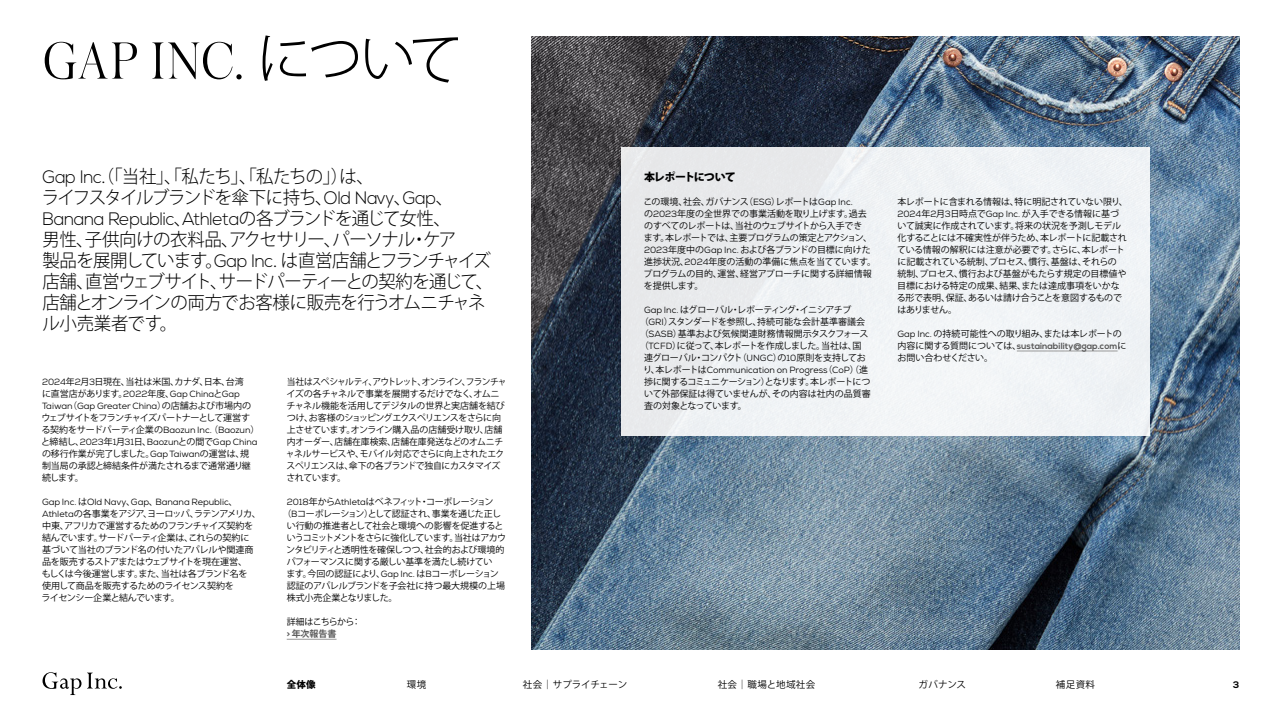
<style>
.page{position:relative;width:1282px;height:721px;background:#fff}
.page>*{position:absolute;margin:0;border:0;box-sizing:border-box;transform-origin:0 0}
.t1{font:300 55px "Austin";letter-spacing:.015em;color:#000}
.t2{font:300 18px/21px "Koz Go Pro";letter-spacing:-.055em;color:#000}
.t3{font:300 18px "Nexa";letter-spacing:-.02em;color:#000}
.t4{font:300 18px "Koz Go Pro";letter-spacing:-.09em;color:#000}
.t5{font:300 18px "Koz Go Pro";letter-spacing:-.035em;color:#000}
.t6{font:18px "Nexa";color:#000}
.t7{font:800 11px "Koz Go Pro";letter-spacing:-.075em;color:#000}
.t8{font:9.5px "Koz Go Pro";letter-spacing:.02em;color:#000}
.t9{font:9.5px "Koz Go Pro";letter-spacing:-.01em;color:#000}
.t10{font:9.5px "Koz Go Pro";letter-spacing:.05em;color:#000}
.t11{font:800 9.5px "Koz Go Pro";color:#000}
.t12{font:700 9.5px "Nexa";color:#000}
.t13{font:9px/12px "Koz Go Pro";letter-spacing:-.025em;color:#000}
.t14{font:9px/12px "Koz Go Pro";letter-spacing:-.045em;color:#000}
.t15{font:9px/12px "Nexa";letter-spacing:-.005em;color:#000}
.t16{font:9px/12px "Koz Go Pro";letter-spacing:-.005em;color:#000}
.t17{font:9px "Koz Go Pro";color:#000}
.t18{font:9px "Koz Go Pro";letter-spacing:-.055em;color:#000}
.t19{font:700 9px "Nexa";color:#595959}
.t20{font:9px "Koz Go Pro";letter-spacing:-.06em;color:#000}
.t21{font:9px "Koz Go Pro";letter-spacing:-.085em;color:#000}
.t22{font:9px/12px "Koz Go Pro";letter-spacing:-.075em;color:#000}
.s1{font-family:"Koz Go Pro"}
.s2{font-family:"Nexa"}
.s3{font-family:"Nexa";font-weight:400}
.s4{font-family:"Nexa";font-weight:700;color:#595959}
.s5{font-weight:700;color:#595959}
.s6{font-family:"Koz Go Pro";font-weight:400;color:#000}
</style>
<div class="page">
<img style="left:531px;top:37px;width:708px;height:612px">
<div style="left:621px;top:147px;width:528px;height:288px;background:#eff2f5"></div>
<hr style="left:1016px;top:351px;width:101px;height:1px;background:#999">
<hr style="left:287px;top:639px;width:49px;height:1px;background:#999">
<svg style="left:43px;top:672px;width:38px;height:23px"></svg>
<svg style="left:87px;top:672px;width:35px;height:17px"></svg>
<h1 class="t1" style="left:43px;top:24px;width:422px">GAP INC. <span class="s1">について</span></h1>
<h2 class="t5" style="left:43px;top:165px;width:333px"><span class="s2">Gap Inc</span>（「当社」、「私たち」、「私たちの」）は、</h2>
<h2 class="t6" style="left:101px;top:166px;width:6px">.</h2>
<h2 class="t4" style="left:42px;top:186px;width:413px">ライフスタイルブランドを傘下に持ち、<span class="s2">Old Navy</span>、<span class="s2">Gap</span>、</h2>
<h2 class="t3" style="left:43px;top:209px;width:410px">Banana Republic<span class="s1">、</span>Athleta<span class="s1">の各ブランドを通じて女性、</span></h2>
<h2 class="t2" style="left:43px;top:229px;width:452px">男性、子供向けの衣料品、アクセサリー、パーソナル・ケア<br>製品を展開しています。<span class="s2">Gap Inc</span><span class="s3">.</span> は直営店舗とフランチャイズ店舗、直営ウェブサイト、サードパーティーとの契約を通じて、店舗とオンラインの両方でお客様に販売を行うオムニチャネル小売業者です。</h2>
<p class="t16" style="left:42px;top:376px;width:203px"><span class="s2">2024</span>年<span class="s2">2</span>月<span class="s2">3</span>日現在、当社は米国、カナダ、日本、台湾</p>
<p class="t15" style="left:42px;top:388px;width:211px"><span class="s1">に直営店があります。</span>2022<span class="s1">年度、</span>Gap China<span class="s1">と</span>Gap<br>Taiwan<span class="s1">（</span>Gap Greater China<span class="s1">）の店舗および市場内の</span></p>
<p class="t14" style="left:41px;top:412px;width:219px">ウェブサイトをフランチャイズパートナーとして運営する契約をサードパーティ企業の<span class="s2">Baozun Inc.</span> （<span class="s2">Baozun</span>）</p>
<p class="t15" style="left:41px;top:436px;width:218px"><span class="s1">と締結し、</span>2023<span class="s1">年</span>1<span class="s1">月</span>31<span class="s1">日、</span>Baozun<span class="s1">との間で</span>Gap China</p>
<p class="t16" style="left:42px;top:448px;width:210px">の移行作業が完了しました。<span class="s2">Gap Taiwan</span>の運営は、規制当局の承認と締結条件が満たされるまで通常通り継続します。</p>
<p class="t15" style="left:42px;top:496px;width:197px">Gap Inc. <span class="s1">は</span>Old Navy<span class="s1">、</span>Gap<span class="s1">、</span>Banana Republic<span class="s1">、</span></p>
<p class="t14" style="left:42px;top:508px;width:221px"><span class="s2">Athleta</span>の各事業をアジア、ヨーロッパ、ラテンアメリカ、中東、アフリカで運営するためのフランチャイズ契約を結んでいます。サードパーティ企業は、これらの契約に<br>基づいて当社のブランド名の付いたアパレルや関連商品を販売するストアまたはウェブサイトを現在運営、<br>もしくは今後運営します。また、当社は各ブランド名を<br>使用して商品を販売するためのライセンス契約を<br>ライセンシー企業と結んでいます。</p>
<p class="t13" style="left:286px;top:376px;width:222px">当社はスペシャルティ、アウトレット、オンライン、フランチャイズの各チャネルで事業を展開するだけでなく、オムニチャネル機能を活用してデジタルの世界と実店舗を結びつけ、お客様のショッピングエクスペリエンスをさらに向上させています。オンライン購入品の店舗受け取り、店舗内オーダー、店舗在庫検索、店舗在庫発送などのオムニチャネルサービスや、モバイル対応でさらに向上されたエクスペリエンスは、傘下の各ブランドで独自にカスタマイズされています。</p>
<p class="t18" style="left:287px;top:496px;width:208px"><span class="s2">2018</span>年から<span class="s2">Athleta</span>はベネフィット・コーポレーション</p>
<p class="t14" style="left:282px;top:508px;width:220px">（<span class="s2">B</span>コーポレーション）として認証され、事業を通じた正し</p>
<p class="t16" style="left:287px;top:520px;width:218px">い行動の推進者として社会と環境への影響を促進すると</p>
<p class="t21" style="left:287px;top:532px;width:221px">いうコミットメントをさらに強化しています。当社はアカウ</p>
<p class="t13" style="left:286px;top:544px;width:220px">ンタビリティと透明性を確保しつつ、社会的および環境的</p>
<p class="t14" style="left:287px;top:556px;width:207px">パフォーマンスに関する厳しい基準を満たし続けてい</p>
<p class="t13" style="left:286px;top:568px;width:214px">ます。今回の認証により、<span class="s2">Gap Inc.</span> は<span class="s2">B</span>コーポレーション</p>
<p class="t16" style="left:287px;top:580px;width:220px">認証のアパレルブランドを子会社に持つ最大規模の上場</p>
<p class="t18" style="left:287px;top:592px;width:112px">株式小売企業となりました。</p>
<p class="t22" style="left:287px;top:616px;width:75px">詳細はこちらから：<span class="s4">&gt;</span> <span class="s5">年次報告書</span></p>
<p class="t7" style="left:644px;top:170px;width:93px">本レポートについて</p>
<p class="t13" style="left:643px;top:196px;width:234px">この環境、社会、ガバナンス（<span class="s2">ESG</span>）レポートは<span class="s2">Gap Inc.</span>の<span class="s2">2023</span>年度の全世界での事業活動を取り上げます。過去のすべてのレポートは、当社のウェブサイトから入手でき<br>ます。本レポートでは、主要プログラムの策定とアクション、<br><span class="s2">2023</span>年度中の<span class="s2">Gap Inc.</span> および各ブランドの目標に向けた進捗状況、<span class="s2">2024</span>年度の活動の準備に焦点を当てています。プログラムの目的、運営、経営アプローチに関する詳細情報を提供します。</p>
<p class="t13" style="left:644px;top:304px;width:209px"><span class="s2">Gap Inc.</span> はグローバル・レポーティング・イニシアチブ</p>
<p class="t17" style="left:639px;top:316px;width:227px">（<span class="s2">GRI</span>）スタンダードを参照し、持続可能な会計基準審議会</p>
<p class="t17" style="left:639px;top:328px;width:230px">（<span class="s2">SASB</span>）基準および気候関連財務情報開示タスクフォース</p>
<p class="t20" style="left:639px;top:340px;width:223px">（<span class="s2">TCFD</span>）に従って、本レポートを作成しました。当社は、国</p>
<p class="t13" style="left:644px;top:352px;width:223px">連グローバル・コンパクト（<span class="s2">UNGC</span>）の<span class="s2">10</span>原則を支持してお</p>
<p class="t15" style="left:643px;top:364px;width:226px"><span class="s1">り、本レポートは</span>Communication on Progress<span class="s1">（</span>CoP<span class="s1">）（進</span></p>
<p class="t13" style="left:644px;top:376px;width:228px;text-align:justify">捗に関するコミュニケーション）となります。本レポートについて外部保証は得ていませんが、その内容は社内の品質審査の対象となっています。</p>
<p class="t13" style="left:896px;top:196px;width:232px">本レポートに含まれる情報は、特に明記されていない限り、<br><span class="s2">2024</span>年<span class="s2">2</span>月<span class="s2">3</span>日時点で<span class="s2">Gap Inc.</span> が入手できる情報に基づいて誠実に作成されています。将来の状況を予測しモデル化することには不確実性が伴うため、本レポートに記載されている情報の解釈には注意が必要です。さらに、本レポートに記載されている統制、プロセス、慣行、基盤は、それらの<br>統制、プロセス、慣行および基盤がもたらす規定の目標値や目標における特定の成果、結果、または達成事項をいかなる形で表明、保証、あるいは請け合うことを意図するものではありません。</p>
<p class="t17" style="left:897px;top:328px;width:226px"><span class="s2">Gap Inc.</span> の持続可能性への取り組み、または本レポートの</p>
<p class="t19" style="left:897px;top:341px;width:231px"><span class="s6">内容に関する質問については、</span>sustainability@gap.com<span class="s6">に</span></p>
<p class="t13" style="left:897px;top:352px;width:97px">お問い合わせください。</p>
<p class="t11" style="left:287px;top:678px;width:30px">全体像</p>
<p class="t8" style="left:407px;top:678px;width:21px">環境</p>
<p class="t9" style="left:523px;top:678px;width:106px">社会｜サプライチェーン</p>
<p class="t10" style="left:717px;top:678px;width:99px">社会｜職場と地域社会</p>
<p class="t8" style="left:918px;top:678px;width:49px">ガバナンス</p>
<p class="t8" style="left:1055px;top:678px;width:41px">補足資料</p>
<p class="t12" style="left:1233px;top:679px;width:8px">3</p>
</div>
